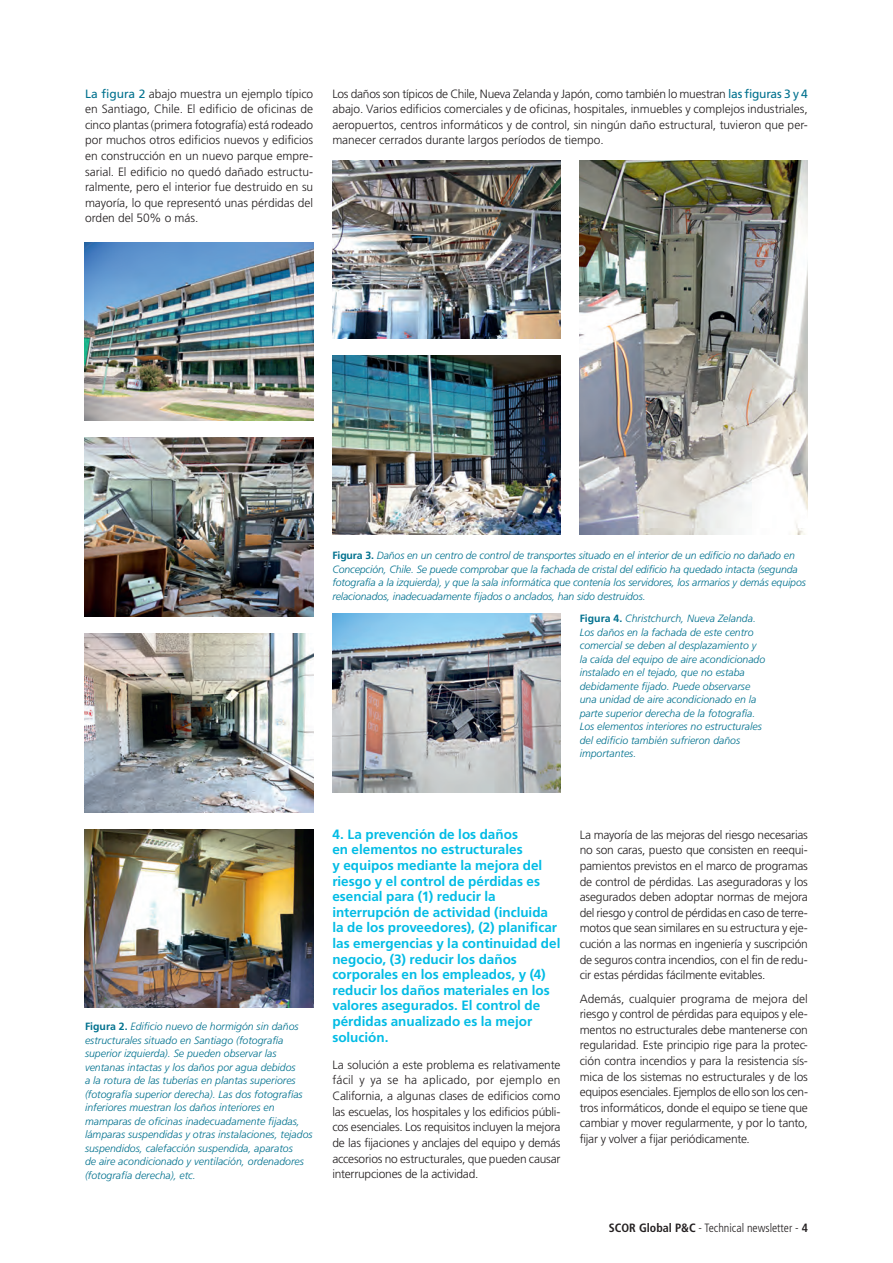
<style>
.page{position:relative;width:893px;height:1263px;background:#fff}
.page>*{position:absolute;margin:0;border:0;box-sizing:border-box;transform-origin:0 0}
.t1{font:700 13.5px/15.6px "Frutiger LT Std";color:#02bce5}
.t2{font:300 12px/15.6px "Frutiger LT Std";letter-spacing:-.01em;color:#231f20;text-align:justify}
.t3{font:300 condensed 12px "Frutiger LT Std";color:#231f20}
.t4{font:italic 300 10.5px/13.5px "Frutiger LT Std";color:#00718e}
.s1{font-weight:400;color:#00718e}
.s2{font-weight:700;font-style:normal}
.s3{font-weight:700}
</style>
<div class="page">
<img style="left:84px;top:242px;width:229px;height:179px">
<img style="left:85px;top:634px;width:228px;height:178px">
<img style="left:84px;top:438px;width:229px;height:179px">
<img style="left:85px;top:829px;width:228px;height:179px">
<img style="left:332px;top:160px;width:228px;height:179px">
<img style="left:580px;top:160px;width:228px;height:374px">
<img style="left:332px;top:356px;width:228px;height:178px">
<img style="left:332px;top:614px;width:229px;height:178px">
<p class="t2" style="left:85px;top:86px;width:230px"><span class="s1">La figura 2</span> abajo muestra un ejemplo típico en Santiago, Chile. El edificio de oficinas de cinco plantas (primera fotografía) está rodeado por muchos otros edificios nuevos y edificios en construcción en un nuevo parque empre&shy;sarial. El edificio no quedó dañado estructu&shy;ralmente, pero el interior fue destruido en su mayoría, lo que representó unas pérdidas del orden del 50% o más.</p>
<p class="t2" style="left:332px;top:86px;width:477px">Los daños son típicos de Chile, Nueva Zelanda y Japón, como también lo muestran <span class="s1">las figuras 3 y 4 </span>abajo. Varios edificios comerciales y de oficinas, hospitales, inmuebles y complejos industriales, aeropuertos, centros informáticos y de control, sin ningún daño estructural, tuvieron que per&shy;manecer cerrados durante largos períodos de tiempo.</p>
<p class="t4" style="left:332px;top:550px;width:475px"><span class="s2">Figura 3.</span> Daños en un centro de control de transportes situado en el interior de un edificio no dañado en Concepción, Chile. Se puede comprobar que la fachada de cristal del edificio ha quedado intacta (segunda fotografía a la izquierda), y que la sala informática que contenía los servidores, los armarios y demás equipos relacionados, inadecuadamente fijados o anclados, han sido destruidos.</p>
<p class="t4" style="left:580px;top:612px;width:187px"><span class="s2">Figura 4.</span> Christchurch, Nueva Zelanda.<br>Los daños en la fachada de este centro comercial se deben al desplazamiento y la caída del equipo de aire acondicionado instalado en el tejado, que no estaba debidamente fijado. Puede observarse una unidad de aire acondicionado en la parte superior derecha de la fotografía.<br>Los elementos interiores no estructurales del edificio también sufrieron daños importantes.</p>
<p class="t4" style="left:85px;top:1020px;width:229px"><span class="s2">Figura 2.</span> Edificio nuevo de hormigón sin daños estructurales situado en Santiago (fotografía superior izquierda). Se pueden observar las ventanas intactas y los daños por agua debidos<br>a la rotura de las tuberías en plantas superiores (fotografía superior derecha). Las dos fotografías inferiores muestran los daños interiores en mamparas de oficinas inadecuadamente fijadas, lámparas suspendidas y otras instalaciones, tejados suspendidos, calefacción suspendida, aparatos<br>de aire acondicionado y ventilación, ordenadores (fotografía derecha), etc.</p>
<p class="t1" style="left:332px;top:827px;width:230px">4. La prevención de los daños<br>en elementos no estructurales<br>y equipos mediante la mejora del riesgo y el control de pérdidas es esencial para (1) reducir la interrupción de actividad (incluida la de los proveedores), (2) planificar las emergencias y la continuidad del negocio, (3) reducir los daños corporales en los empleados, y (4) reducir los daños materiales en los valores asegurados. El control de pérdidas anualizado es la mejor solución.</p>
<p class="t2" style="left:332px;top:1057px;width:230px">La solución a este problema es relativamente fácil y ya se ha aplicado, por ejemplo en California, a algunas clases de edificios como las escuelas, los hospitales y los edificios públi&shy;cos esenciales. Los requisitos incluyen la mejora de las fijaciones y anclajes del equipo y demás accesorios no estructurales, que pueden causar interrupciones de la actividad.</p>
<p class="t2" style="left:580px;top:827px;width:230px">La mayoría de las mejoras del riesgo necesarias no son caras, puesto que consisten en reequi&shy;pamientos previstos en el marco de programas de control de pérdidas. Las aseguradoras y los asegurados deben adoptar normas de mejora del riesgo y control de pérdidas en caso de terre&shy;motos que sean similares en su estructura y eje&shy;cución a las normas en ingeniería y suscripción de seguros contra incendios, con el fin de redu&shy;cir estas pérdidas fácilmente evitables.</p>
<p class="t2" style="left:580px;top:991px;width:230px">Además, cualquier programa de mejora del riesgo y control de pérdidas para equipos y ele&shy;mentos no estructurales debe mantenerse con regularidad. Este principio rige para la protec&shy;ción contra incendios y para la resistencia sís&shy;mica de los sistemas no estructurales y de los equipos esenciales. Ejemplos de ello son los cen&shy;tros informáticos, donde el equipo se tiene que cambiar y mover regularmente, y por lo tanto, fijar y volver a fijar periódicamente.</p>
<p class="t3" style="left:609px;top:1220px;width:201px"><span class="s3">SCOR Global P&amp;C</span> - Technical newsletter - <span class="s3">4</span></p>
</div>
